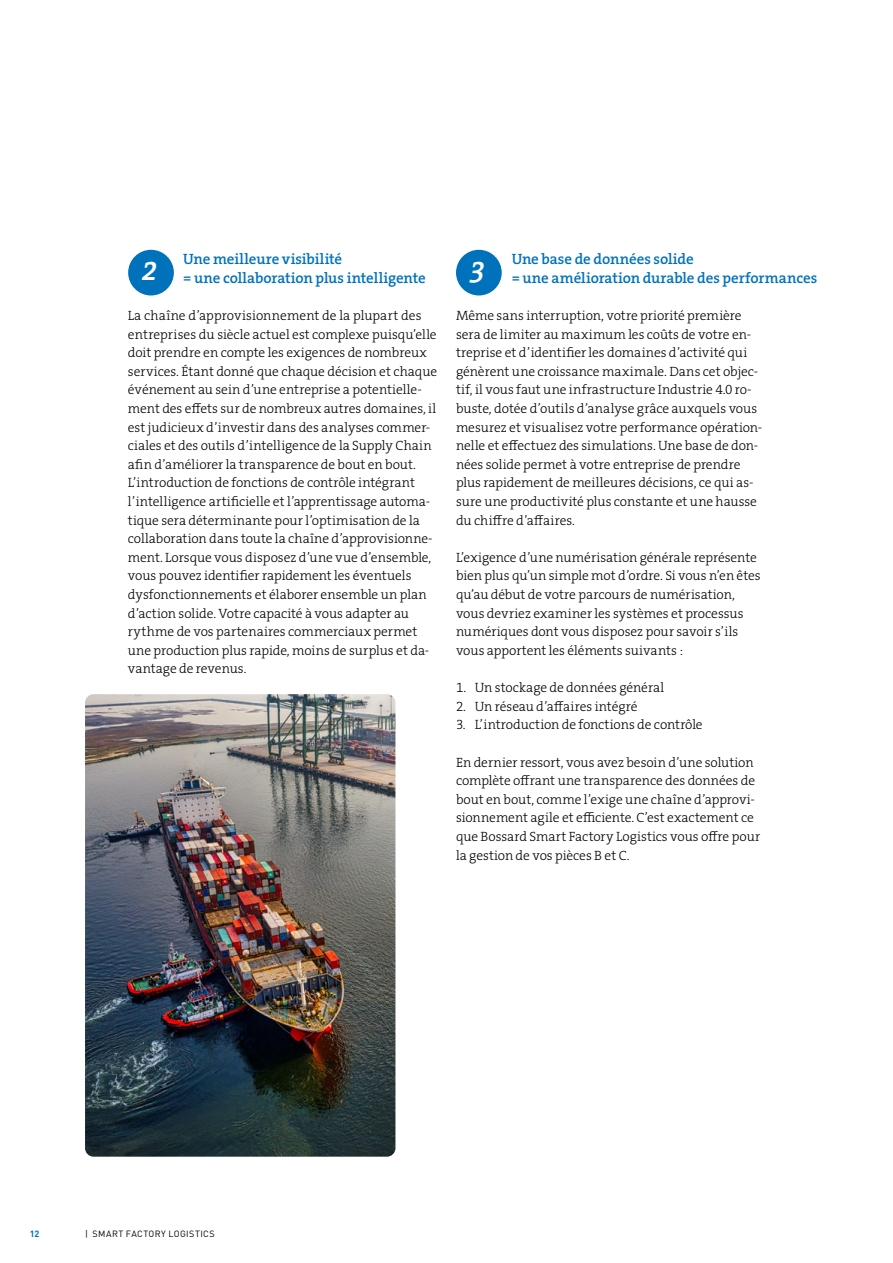
<style>
.page{position:relative;width:893px;height:1263px;background:#fff}
.page>*{position:absolute;margin:0;border:0;box-sizing:border-box;transform-origin:0 0}
.t1{font:30px "The Serif HP6 Se Bld IT";color:#fff}
.t2{font:15px/18.6px "The Serif HP6 Se Bld";letter-spacing:-.01em;color:#0072bb}
.t3{font:13.5px/18.6px "The Serif HP3 Lig";letter-spacing:-.005em;color:#000}
.t4{font:9px "DINOT";letter-spacing:.045em;color:#000}
.t5{font:700 9px "DINOT";color:#0072bb}
</style>
<div class="page">
<div style="left:128px;top:250px;width:46px;height:45px;background:#0072bb;border-radius:50%"></div>
<div style="left:456px;top:250px;width:46px;height:45px;background:#0072bb;border-radius:50%"></div>
<img style="left:85px;top:694px;width:310px;height:463px">
<p class="t2" style="left:183px;top:250px;width:244px">Une meilleure visibilité<br>= une collaboration plus intelligente</p>
<p class="t3" style="left:128px;top:306px;width:311px">La chaîne d’approvisionnement de la plupart des entreprises du siècle actuel est complexe puisqu’elle doit prendre en compte les exigences de nombreux services. Étant donné que chaque décision et chaque événement au sein d’une entreprise a potentielle&shy;ment des effets sur de nombreux autres domaines, il est judicieux d’investir dans des analyses commer&shy;ciales et des outils d’intelligence de la Supply Chain afin d’améliorer la transparence de bout en bout.<br>L’introduction de fonctions de contrôle intégrant l’intelligence artificielle et l’apprentissage automa&shy;tique sera déterminante pour l’optimisation de la collaboration dans toute la chaîne d’approvisionne&shy;ment. Lorsque vous disposez d’une vue d’ensemble, vous pouvez identifier rapidement les éventuels dysfonctionnements et élaborer ensemble un plan d’action solide. Votre capacité à vous adapter au rythme de vos partenaires commerciaux permet une production plus rapide, moins de surplus et da&shy;vantage de revenus.</p>
<p class="t3" style="left:456px;top:306px;width:308px">Même sans interruption, votre priorité première sera de limiter au maximum les coûts de votre en&shy;treprise et d’identifier les domaines d’activité qui génèrent une croissance maximale. Dans cet objec&shy;tif, il vous faut une infrastructure Industrie 4.0 ro&shy;buste, dotée d’outils d’analyse grâce auxquels vous mesurez et visualisez votre performance opération&shy;nelle et effectuez des simulations. Une base de don&shy;nées solide permet à votre entreprise de prendre plus rapidement de meilleures décisions, ce qui as&shy;sure une productivité plus constante et une hausse du chiffre d’affaires.</p>
<p class="t2" style="left:512px;top:250px;width:307px">Une base de données solide<br>= une amélioration durable des performances</p>
<h1 class="t1" style="left:142px;top:250px;width:18px">2</h1>
<h1 class="t1" style="left:469px;top:250px;width:18px">3</h1>
<p class="t3" style="left:456px;top:548px;width:306px">L’exigence d’une numérisation générale représente bien plus qu’un simple mot d’ordre. Si vous n’en êtes qu’au début de votre parcours de numérisation, vous devriez examiner les systèmes et processus numériques dont vous disposez pour savoir s’ils vous apportent les éléments suivants :</p>
<p class="t3" style="left:456px;top:678px;width:210px">1. Un stockage de données général</p>
<p class="t3" style="left:456px;top:697px;width:183px">2. Un réseau d’affaires intégré</p>
<p class="t3" style="left:456px;top:715px;width:248px">3. L’introduction de fonctions de contrôle</p>
<p class="t3" style="left:456px;top:753px;width:306px">En dernier ressort, vous avez besoin d’une solution complète offrant une transparence des données de bout en bout, comme l’exige une chaîne d’approvi&shy;sionnement agile et efficiente. C’est exactement ce que Bossard Smart Factory Logistics vous offre pour la gestion de vos pièces B et C.</p>
<p class="t5" style="left:30px;top:1227px;width:11px">12</p>
<p class="t4" style="left:85px;top:1227px;width:131px">| SMART FACTORY LOGISTICS</p>
</div>
